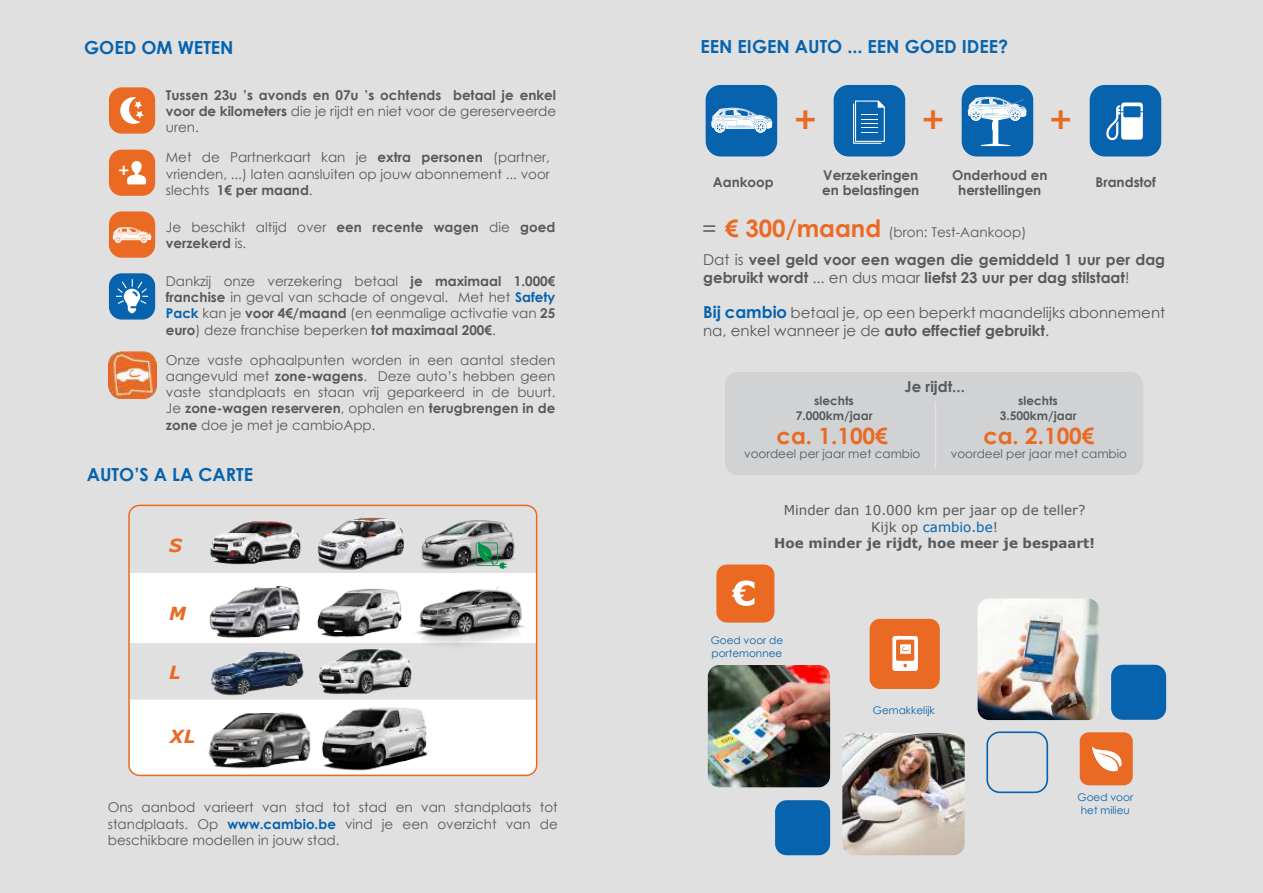
<style>
.page{position:relative;width:1263px;height:893px;background:#e0e0e0}
.page>*{position:absolute;margin:0;border:0;box-sizing:border-box;transform-origin:0 0}
.t1{font:700 28.5px "Verdana";color:#ea6a24}
.t2{font:700 22.5px "Century Gothic";color:#ea6a24}
.t3{font:700 18px "Century Gothic";color:#0663af}
.t4{font:italic 700 18px "Verdana";color:#ea6a24}
.t5{font:700 15px/18px "Century Gothic";color:#58595b}
.t6{font:15px/18px "Century Gothic";color:#58595b}
.t7{font:700 14.1px "Verdana";color:#fff}
.t8{font:13.5px/16.2px "Century Gothic";color:#58595b;text-align:justify}
.t9{font:700 13.5px/16.2px "Century Gothic";color:#58595b}
.t10{font:13.5px/16.2px "Verdana";color:#58595b;text-align:center}
.t11{font:12px "Century Gothic";color:#58595b}
.t12{font:700 12px/14.4px "Century Gothic";color:#58595b;text-align:center}
.t13{font:10.5px/12.6px "Century Gothic";color:#0763ae}
.s1{font-weight:400}
.s2{font-weight:700}
.s3{font-weight:700;color:#0763ae}
.s4{font-weight:700;color:#0663af}
.s5{font-size:24px}
.s6{font-weight:700;font-size:24px;color:#ea6a24}
.s7{font-weight:700;font-size:16.5px;color:#0763ae}
.s8{color:#0763ae}
</style>
<div class="page">
<div style="left:109px;top:87px;width:46px;height:47px;background:#ea6a24;border-radius:13px"></div>
<svg style="left:120px;top:97px;width:24px;height:27px"></svg>
<div style="left:109px;top:150px;width:46px;height:46px;background:#ea6a24;border-radius:13px"></div>
<svg style="left:127px;top:161px;width:19px;height:23px"></svg>
<div style="left:109px;top:211px;width:46px;height:47px;background:#ea6a24;border-radius:13px"></div>
<svg style="left:113px;top:227px;width:38px;height:16px"></svg>
<div style="left:109px;top:273px;width:46px;height:47px;background:#0763ae;border-radius:13px"></div>
<svg style="left:116px;top:279px;width:32px;height:35px"></svg>
<img style="left:109px;top:352px;width:47px;height:47px">
<div style="left:129px;top:573px;width:408px;height:70px;background:#fff"></div>
<div style="left:131px;top:699px;width:406px;height:76px;background:#fff"></div>
<div style="left:128px;top:505px;width:409px;height:271px;border:2px solid #ea6a24;border-radius:11px"></div>
<img style="left:204px;top:506px;width:104px;height:59px">
<img style="left:209px;top:586px;width:91px;height:52px">
<img style="left:317px;top:588px;width:85px;height:45px">
<img style="left:205px;top:701px;width:230px;height:74px">
<img style="left:415px;top:586px;width:109px;height:60px">
<img style="left:206px;top:651px;width:104px;height:57px">
<img style="left:309px;top:633px;width:111px;height:74px">
<img style="left:421px;top:520px;width:94px;height:49px">
<svg style="left:476px;top:541px;width:31px;height:28px"></svg>
<img style="left:307px;top:508px;width:97px;height:62px">
<div style="left:706px;top:85px;width:71px;height:71px;background:#0763ae;border-radius:15px"></div>
<div style="left:834px;top:85px;width:71px;height:71px;background:#0763ae;border-radius:15px"></div>
<div style="left:962px;top:85px;width:71px;height:71px;background:#0763ae;border-radius:15px"></div>
<div style="left:1090px;top:85px;width:71px;height:71px;background:#0763ae;border-radius:15px"></div>
<svg style="left:711px;top:108px;width:61px;height:25px"></svg>
<svg style="left:1106px;top:103px;width:37px;height:37px"></svg>
<svg style="left:967px;top:97px;width:59px;height:49px"></svg>
<svg style="left:853px;top:101px;width:32px;height:43px"></svg>
<div style="left:725px;top:372px;width:418px;height:103px;background:#d0d2d3;border-radius:13px"></div>
<hr style="left:935px;top:402px;width:1px;height:67px;background:#e1e1e1">
<div style="left:1111px;top:665px;width:55px;height:55px;background:#0763ae;border-radius:12px"></div>
<div style="left:986px;top:731px;width:62px;height:62px;border:2px solid #0763ae;border-radius:13px"></div>
<div style="left:775px;top:800px;width:55px;height:55px;background:#0763ae;border-radius:12px"></div>
<img style="left:842px;top:733px;width:123px;height:122px">
<img style="left:977px;top:598px;width:122px;height:122px">
<img style="left:708px;top:665px;width:122px;height:122px">
<div style="left:716px;top:564px;width:58px;height:59px;background:#ea6a24;border-radius:11px"></div>
<svg style="left:732px;top:580px;width:22px;height:26px"></svg>
<div style="left:870px;top:619px;width:70px;height:70px;background:#ea6a24;border-radius:10px"></div>
<svg style="left:892px;top:636px;width:26px;height:35px"></svg>
<div style="left:1080px;top:732px;width:53px;height:53px;background:#ea6a24;border-radius:9px"></div>
<svg style="left:1092px;top:746px;width:30px;height:25px"></svg>
<h3 class="t3" style="left:84px;top:34px;width:151px">GOED OM WETEN</h3>
<p class="t9" style="left:166px;top:86px;width:392px;text-align:justify">Tussen 23u ’s avonds en 07u ’s ochtends betaal je enkel voor de kilometers <span class="s1">die je rijdt en niet voor de gereserveerde uren.</span></p>
<p class="t8" style="left:166px;top:149px;width:386px">Met de Partnerkaart kan je <span class="s2">extra personen</span> (partner, vrienden, ...) laten aansluiten op jouw abonnement ... voor slechts <span class="s2">1€ per maand</span>.</p>
<p class="t9" style="left:166px;top:218px;width:391px"><span class="s1">Je beschikt altijd over</span> een recente wagen <span class="s1">die</span> goed verzekerd <span class="s1">is.</span></p>
<p class="t7" style="left:118px;top:160px;width:14px">+</p>
<p class="t8" style="left:166px;top:273px;width:391px">Dankzij onze verzekering betaal <span class="s2">je maximaal 1.000€ franchise</span> in geval van schade of ongeval. Met het <span class="s3">Safety Pack</span> kan je <span class="s2">voor 4€/maand</span> (en eenmalige activatie van <span class="s2">25 euro</span>) deze franchise beperken <span class="s2">tot maximaal 200€</span>.</p>
<p class="t8" style="left:166px;top:351px;width:391px">Onze vaste ophaalpunten worden in een aantal steden aangevuld met <span class="s2">zone-wagens</span>. Deze auto’s hebben geen vaste standplaats en staan vrij geparkeerd in de buurt.<br>Je <span class="s2">zone-wagen reserveren</span>, ophalen en <span class="s2">terugbrengen in de zone</span> doe je met je cambioApp.</p>
<h3 class="t3" style="left:87px;top:461px;width:168px">AUTO’S A LA CARTE</h3>
<h3 class="t4" style="left:169px;top:533px;width:14px">S</h3>
<h3 class="t4" style="left:169px;top:600px;width:19px">M</h3>
<h3 class="t4" style="left:169px;top:660px;width:13px">L</h3>
<h3 class="t4" style="left:170px;top:723px;width:27px">XL</h3>
<p class="t8" style="left:108px;top:799px;width:452px">Ons aanbod varieert van stad tot stad en van standplaats tot standplaats. Op <span class="s4">www.cambio.be</span> vind je een overzicht van de beschikbare modellen in jouw stad.</p>
<h3 class="t3" style="left:700px;top:33px;width:309px">EEN EIGEN AUTO ... EEN GOED IDEE?</h3>
<h1 class="t1" style="left:793px;top:98px;width:26px">+</h1>
<h1 class="t1" style="left:921px;top:98px;width:26px">+</h1>
<h1 class="t1" style="left:1048px;top:98px;width:26px">+</h1>
<p class="t9" style="left:822px;top:167px;width:99px;line-height:15px">Verzekeringen en belastingen</p>
<p class="t9" style="left:713px;top:174px;width:63px">Aankoop</p>
<p class="t9" style="left:952px;top:167px;width:97px;line-height:15px;text-align:center">Onderhoud en herstellingen</p>
<p class="t9" style="left:1095px;top:174px;width:62px">Brandstof</p>
<p class="t8" style="left:702px;top:223px;width:326px"><span class="s5">=</span> <span class="s6">€ 300/maand</span> (bron: Test-Aankoop)</p>
<p class="t5" style="left:703px;top:250px;width:463px"><span class="s1">Dat is</span> veel geld voor een wagen die gemiddeld 1 uur per dag gebruikt wordt <span class="s1">... en dus maar</span> liefst 23 uur per dag stilstaat<span class="s1">!</span></p>
<p class="t6" style="left:703px;top:304px;width:464px"><span class="s7">Bij cambio</span> betaal je, op een beperkt maandelijks abonnement na, enkel wanneer je de <span class="s2">auto effectief gebruikt</span>.</p>
<p class="t5" style="left:904px;top:377px;width:62px">Je rijdt...</p>
<p class="t12" style="left:796px;top:393px;width:78px">slechts<br>7.000km/jaar</p>
<p class="t12" style="left:1000px;top:393px;width:78px">slechts<br>3.500km/jaar</p>
<h2 class="t2" style="left:777px;top:418px;width:113px">ca. 1.100€</h2>
<p class="t11" style="left:744px;top:445px;width:178px">voordeel per jaar met cambio</p>
<h2 class="t2" style="left:983px;top:418px;width:113px">ca. 2.100€</h2>
<p class="t11" style="left:951px;top:445px;width:178px">voordeel per jaar met cambio</p>
<p class="t10" style="left:774px;top:502px;width:322px">Minder dan 10.000 km per jaar op de teller?<br>Kijk op <span class="s8">cambio.be</span>!<br><span class="s2">Hoe minder je rijdt, hoe meer je bespaart!</span></p>
<p class="t13" style="left:711px;top:634px;width:74px">Goed voor de portemonnee</p>
<p class="t13" style="left:873px;top:703px;width:63px">Gemakkelijk</p>
<p class="t13" style="left:1077px;top:791px;width:57px;text-align:center">Goed voor het milieu</p>
</div>
